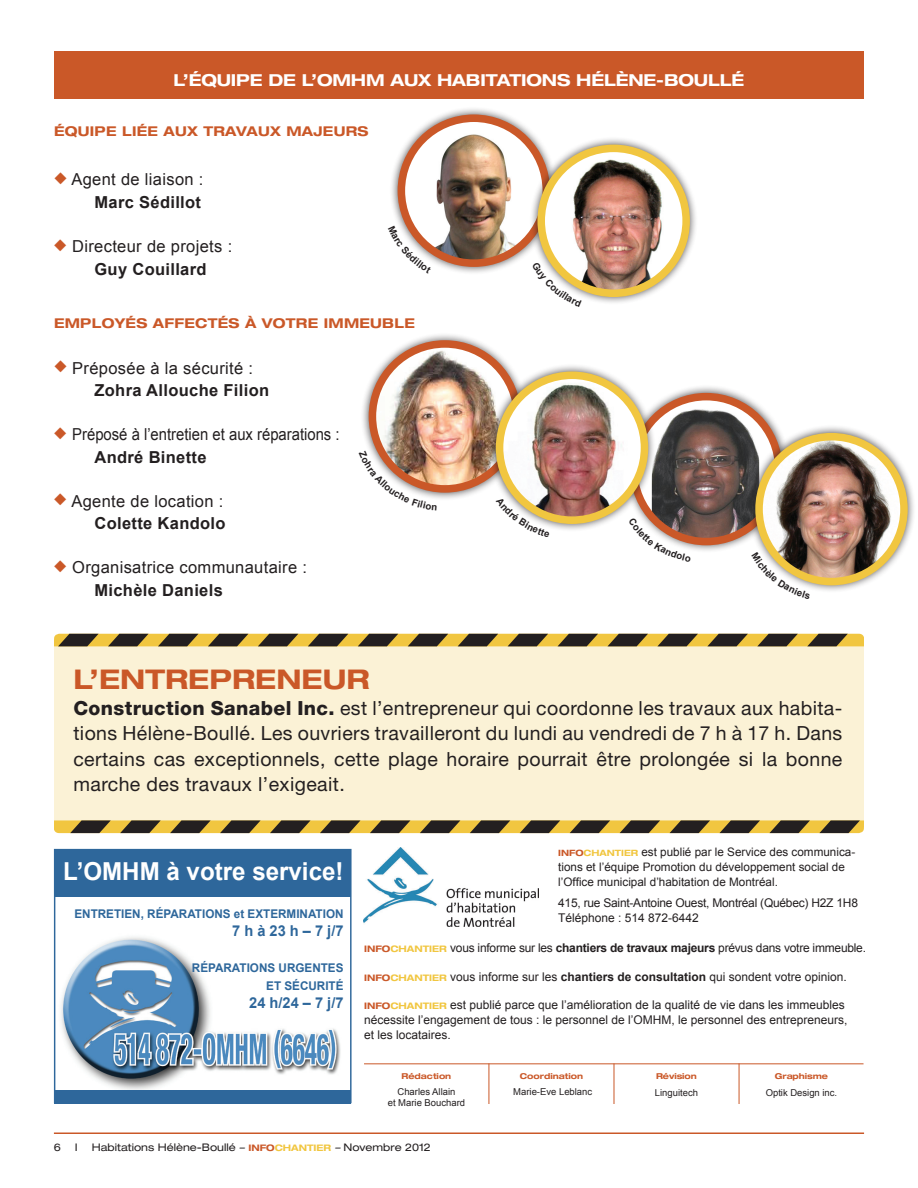
<style>
.page{position:relative;width:918px;height:1188px;background:#fff}
.page>*{position:absolute;margin:0;border:0;box-sizing:border-box;transform-origin:0 0}
.t1{font:700 expanded 27.15px "Helvetica Neue";color:#ca5828}
.t2{font:700 24.75px "Arial";color:#fff}
.t3{font:19.5px/25.5px "Helvetica Neue";letter-spacing:.02em;color:#231f20;text-align:justify}
.t4{font:16.5px/22.5px "Arial";letter-spacing:.02em;color:#231f20}
.t5{font:16.5px/22.5px "Arial";color:#231f20;scale:.9 1}
.t6{font:700 expanded 16.5px "Helvetica Neue";letter-spacing:-.01em;color:#fff}
.t7{font:700 15px "Arial";color:#2e679b}
.t8{font:700 expanded 13.5px "Helvetica Neue";letter-spacing:.02em;color:#ca5828}
.t9{font:12px/15px "Arial";color:#231f20}
.t10{font:12px/15px "Arial";letter-spacing:-.02em;color:#231f20}
.t11{font:700 12px/18px "Arial";color:#2e679b;text-align:right}
.t12{font:11.7px/15px "Arial";color:#231f20}
.t13{font:expanded 10.5px "Helvetica Neue";color:#231f20}
.t14{font:9.45px/10.8px "Arial";color:#231f20;text-align:center}
.t15{font:700 expanded 8.1px "Helvetica Neue";letter-spacing:-.01em;color:#ca5828}
.s1{color:#ca5828}
.s2{font-weight:700}
.s3{font-weight:800}
.s4{font-family:"Helvetica Neue";font-weight:700;font-stretch:expanded;font-size:8.7px;color:#ca5828}
.s5{font-family:"Helvetica Neue";font-weight:700;font-stretch:expanded;font-size:8.7px;color:#f1c640}
.s6{font-family:"Helvetica Neue";font-weight:700;font-stretch:expanded;font-size:9px;color:#ca5828}
.s7{font-family:"Helvetica Neue";font-weight:700;font-stretch:expanded;font-size:9px;color:#f1c640}
.s8{font-style:italic}
.s9{font-weight:700;font-size:9px;color:#ca5828}
.s10{font-weight:700;font-size:9px;color:#f1c640}
</style>
<div class="page">
<div style="left:54px;top:51px;width:810px;height:48px;background:#ca5828"></div>
<hr style="left:54px;top:1132px;width:810px;height:2px;background:#ca5828">
<img style="left:364px;top:847px;width:174px;height:80px">
<hr style="left:364px;top:1064px;width:500px;height:1px;background:#ca5828">
<img style="left:61px;top:937px;width:280px;height:153px">
<div style="left:54px;top:849px;width:297px;height:48px;background:#2e679b"></div>
<div style="left:54px;top:1090px;width:297px;height:14px;background:#2e679b"></div>
<hr style="left:489px;top:1064px;width:1px;height:40px;background:#ca5828">
<hr style="left:614px;top:1064px;width:1px;height:40px;background:#ca5828">
<hr style="left:739px;top:1064px;width:1px;height:40px;background:#ca5828">
<div style="left:389px;top:106px;width:169px;height:169px;background:#231f20;opacity:.75"></div>
<img style="left:401px;top:119px;width:145px;height:144px">
<div style="left:398px;top:114px;width:152px;height:153px;border:8px solid #ca5828;border-radius:50%"></div>
<div style="left:529px;top:136px;width:169px;height:169px;background:#231f20;opacity:.75"></div>
<img style="left:541px;top:154px;width:145px;height:139px">
<div style="left:537px;top:145px;width:153px;height:152px;border:8px solid #f1c640;border-radius:50%"></div>
<div style="left:360px;top:332px;width:169px;height:168px;background:#231f20;opacity:.75"></div>
<img style="left:375px;top:344px;width:135px;height:145px">
<div style="left:369px;top:340px;width:152px;height:153px;border:8px solid #ca5828;border-radius:50%"></div>
<div style="left:622px;top:385px;width:168px;height:168px;background:#231f20;opacity:.75"></div>
<svg style="left:634px;top:397px;width:145px;height:145px"></svg>
<img style="left:656px;top:409px;width:103px;height:133px">
<div style="left:630px;top:393px;width:152px;height:152px;border:8px solid #ca5828;border-radius:50%"></div>
<div style="left:488px;top:363px;width:168px;height:169px;background:#231f20;opacity:.75"></div>
<img style="left:500px;top:375px;width:144px;height:145px;border-radius:72px">
<div style="left:496px;top:372px;width:152px;height:152px;border:8px solid #f1c640;border-radius:50%"></div>
<div style="left:747px;top:425px;width:169px;height:168px;background:#231f20;opacity:.75"></div>
<img style="left:759px;top:440px;width:145px;height:139px">
<div style="left:755px;top:433px;width:153px;height:152px;border:8px solid #f1c640;border-radius:50%"></div>
<div style="left:54px;top:646px;width:810px;height:174px;background:#fbf2d6"></div>
<svg style="left:54px;top:634px;width:810px;height:12px;background:#7a652d"></svg>
<svg style="left:54px;top:820px;width:810px;height:13px;background:#7e6a31"></svg>
<svg style="left:389px;top:225px;width:42px;height:48px"></svg>
<svg style="left:532px;top:261px;width:50px;height:44px"></svg>
<svg style="left:360px;top:451px;width:77px;height:49px"></svg>
<svg style="left:628px;top:518px;width:63px;height:35px"></svg>
<svg style="left:496px;top:497px;width:54px;height:35px"></svg>
<svg style="left:751px;top:552px;width:59px;height:41px"></svg>
<p class="t6" style="left:174px;top:70px;width:326px">L’ÉQUIPE DE L’OMHM AUX HABITAT</p>
<p class="t6" style="left:521px;top:70px;width:225px">IONS HÉLÈNE-BOULLÉ</p>
<p class="t8" style="left:54px;top:123px;width:22px">ÉQUIP</p>
<p class="t8" style="left:106px;top:123px;width:25px">E LIÉ</p>
<p class="t8" style="left:148px;top:123px;width:40px">E AUX</p>
<p class="t8" style="left:203px;top:123px;width:67px">TRAVAUX</p>
<p class="t8" style="left:286px;top:123px;width:82px">MAJEURS</p>
<p class="t4" style="left:54px;top:169px;width:151px;text-align:right"><span class="s1">◆</span> Agent de liaison :<br><span class="s2">Marc Sédillot</span></p>
<p class="t4" style="left:94px;top:235px;width:139px;text-indent:-40px"><span class="s1">◆</span> Directeur de projets :<br><span class="s2">Guy Couillard</span></p>
<p class="t8" style="left:54px;top:315px;width:13px">EMPL</p>
<p class="t8" style="left:102px;top:315px;width:36px">OYÉS</p>
<p class="t8" style="left:153px;top:315px;width:77px">AFFECTÉS</p>
<p class="t8" style="left:245px;top:315px;width:91px">À VOTRE IMM</p>
<p class="t8" style="left:360px;top:315px;width:23px">EUBL</p>
<p class="t8" style="left:405px;top:315px;width:12px">E</p>
<p class="t4" style="left:94px;top:357px;width:176px;text-indent:-40px"><span class="s1">◆</span> Préposée à la sécurité :<br><span class="s2">Zohra Allouche Filion</span></p>
<p class="t5" style="left:94px;top:423px;width:274px;text-indent:-41px"><span class="s1">◆</span> Préposé à l’entretien et aux réparations :<br><span class="s2">André Binette</span></p>
<p class="t4" style="left:54px;top:490px;width:173px;text-align:right"><span class="s1">◆</span> Agente de location :<br><span class="s2">Colette Kandolo</span></p>
<p class="t4" style="left:94px;top:556px;width:214px;text-indent:-40px"><span class="s1">◆</span> Organisatrice communautaire :<br><span class="s2">Michèle Daniels</span></p>
<h1 class="t1" style="left:73px;top:663px;width:49px">L’ENTRE</h1>
<h1 class="t1" style="left:209px;top:663px;width:46px">PRENE</h1>
<h1 class="t1" style="left:323px;top:663px;width:46px">UR</h1>
<p class="t3" style="left:73px;top:695px;width:770px"><span class="s3">Construction Sanabel Inc.</span> est l’entrepreneur qui coordonne les travaux aux habita&shy;tions Hélène-Boullé. Les ouvriers travailleront du lundi au vendredi de 7 h à 17 h. Dans certains cas exceptionnels, cette plage horaire pourrait être prolongée si la bonne marche des travaux l’exigeait.</p>
<p class="t2" style="left:63px;top:855px;width:282px">L’OMHM à votre service!</p>
<p class="t11" style="left:74px;top:905px;width:271px">ENTRETIEN, RÉPARATIONS et EXTERMINATION</p>
<p class="t7" style="left:232px;top:921px;width:113px">7 h à 23 h – 7 j/7</p>
<p class="t11" style="left:192px;top:959px;width:17px">Réparations</p>
<p class="t11" style="left:266px;top:959px;width:30px">urgentes<br>et séc</p>
<p class="t11" style="left:308px;top:977px;width:16px">urité</p>
<p class="t7" style="left:249px;top:993px;width:96px">24 h/24 – 7 j/7</p>
<p class="t12" style="left:558px;top:844px;width:299px"><span class="s4">INFO</span><span class="s5">CHANTIER</span> est publié par le Service des communica&shy;tions et l’équipe Promotion du développement social de l’Office municipal d’habitation de Montréal.</p>
<p class="t10" style="left:558px;top:896px;width:301px">415, rue Saint-Antoine Ouest, Montréal (Québec) H2Z 1H8<br>Téléphone : 514 872-6442</p>
<p class="t10" style="left:364px;top:941px;width:504px"><span class="s6">INFO</span><span class="s7">CHANTI ER</span> vous informe sur les <span class="s2">chantiers de travaux majeurs</span> prévus dans votre immeuble.</p>
<p class="t9" style="left:364px;top:969px;width:484px"><span class="s6">INFO</span><span class="s7">CHANTIER</span> vous informe sur les <span class="s2">chantiers de consultation</span> qui sondent votre opinion.</p>
<p class="t9" style="left:364px;top:998px;width:485px"><span class="s6">INFO</span><span class="s7">CHANTIER</span> est publié parce que l’amélioration de la qualité de vie dans les immeubles nécessite l’engagement de tous : le personnel de l’OMHM, le personnel des entrepreneurs, et les locataires.</p>
<p class="t15" style="left:402px;top:1071px;width:51px">RÉDACTION</p>
<p class="t14" style="left:388px;top:1086px;width:79px">Charles Allain<br>et Marie Bouchard</p>
<p class="t15" style="left:520px;top:1071px;width:65px">COORDINATION</p>
<p class="t14" style="left:513px;top:1086px;width:80px">Marie-Eve Leblanc</p>
<p class="t15" style="left:656px;top:1071px;width:42px">RÉVISION</p>
<p class="t14" style="left:655px;top:1087px;width:45px">Linguitech</p>
<p class="t15" style="left:775px;top:1071px;width:55px">GRAPHISME</p>
<p class="t14" style="left:766px;top:1087px;width:73px">Optik Design inc.</p>
<p class="t13" style="left:54px;top:1141px;width:9px">6</p>
<p class="t13" style="left:75px;top:1141px;width:4px">I</p>
<p class="t13" style="left:92px;top:1141px;width:341px">Habitations Hélène-Boullé <span class="s8">–</span> <span class="s9">INFO</span><span class="s10">CHANTIER</span> <span class="s8">–</span> Novembre 2012</p>
</div>
